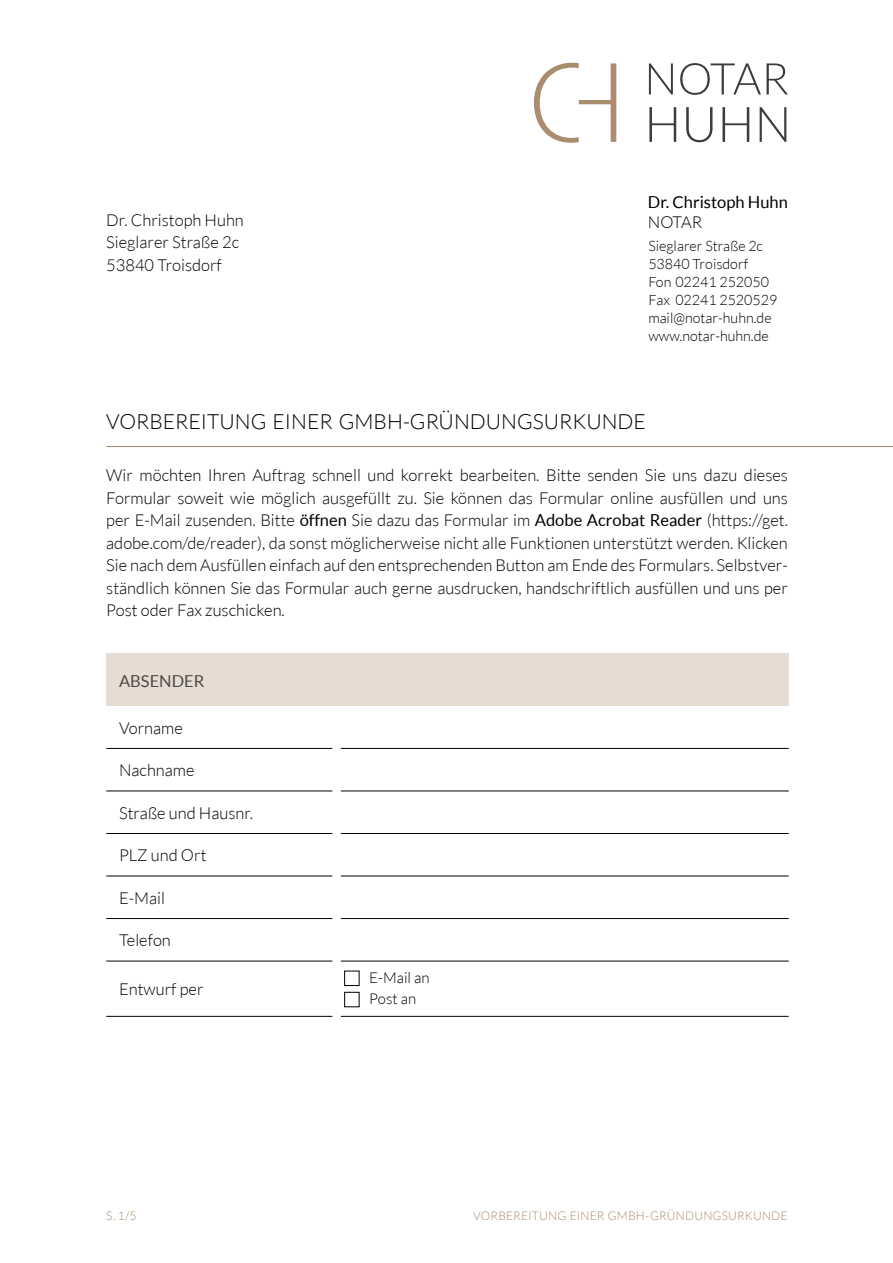
<style>
.page{position:relative;width:893px;height:1263px;background:#fff}
.page>*{position:absolute;margin:0;border:0;box-sizing:border-box;transform-origin:0 0}
.t1{font:300 21px "Lato";color:#000}
.t2{font:300 16.5px/22.5px "Lato";color:#000}
.t3{font:16.5px "Lato";color:#000}
.t4{font:16.5px "Lato";color:#4a4a49}
.t5{font:300 15px/21px "Lato";color:#000}
.t6{font:300 14.25px/18px "Lato";color:#000}
.t7{font:300 12px "Lato";letter-spacing:.015em;color:#aa8d6e}
.s1{font-weight:400}
</style>
<div class="page">
<div style="left:106px;top:654px;width:683px;height:52px;background:#e6dcd2"></div>
<hr style="left:106px;top:748px;width:226px;height:1px;background:#000">
<hr style="left:341px;top:748px;width:448px;height:1px;background:#000">
<hr style="left:106px;top:791px;width:226px;height:1px;background:#000">
<hr style="left:341px;top:791px;width:448px;height:1px;background:#000">
<hr style="left:106px;top:918px;width:226px;height:1px;background:#000">
<hr style="left:341px;top:918px;width:448px;height:1px;background:#000">
<hr style="left:106px;top:961px;width:226px;height:1px;background:#000">
<hr style="left:341px;top:961px;width:448px;height:1px;background:#000">
<hr style="left:106px;top:833px;width:226px;height:1px;background:#000">
<hr style="left:341px;top:833px;width:448px;height:1px;background:#000">
<hr style="left:106px;top:876px;width:226px;height:1px;background:#000">
<hr style="left:341px;top:876px;width:448px;height:1px;background:#000">
<hr style="left:106px;top:1016px;width:226px;height:1px;background:#000">
<hr style="left:341px;top:1016px;width:448px;height:1px;background:#000">
<svg style="left:649px;top:63px;width:24px;height:32px"></svg>
<svg style="left:680px;top:63px;width:81px;height:32px"></svg>
<svg style="left:767px;top:63px;width:21px;height:32px"></svg>
<svg style="left:649px;top:107px;width:27px;height:35px"></svg>
<svg style="left:686px;top:107px;width:26px;height:35px"></svg>
<svg style="left:722px;top:107px;width:27px;height:35px"></svg>
<svg style="left:760px;top:107px;width:26px;height:35px"></svg>
<svg style="left:534px;top:63px;width:82px;height:80px"></svg>
<hr style="left:106px;top:446px;width:787px;height:1px;background:#aa8d6e">
<div style="left:344px;top:971px;width:15px;height:15px;border:1px solid #000"></div>
<div style="left:344px;top:992px;width:15px;height:15px;border:1px solid #000"></div>
<p class="t2" style="left:106px;top:209px;width:139px">Dr. Christoph Huhn<br>Sieglarer Straße 2c<br>53840 Troisdorf</p>
<p class="t3" style="left:648px;top:193px;width:141px">Dr. Christoph Huhn</p>
<p class="t2" style="left:648px;top:211px;width:56px">NOTAR</p>
<p class="t6" style="left:648px;top:237px;width:130px">Sieglarer Straße 2c<br>53840 Troisdorf<br>Fon 02241 252050<br>Fax 02241 2520529 mail@notar-huhn.de www.notar-huhn.de</p>
<p class="t1" style="left:106px;top:411px;width:541px">VORBEREITUNG EINER GMBH-GRÜNDUNGSURKUNDE</p>
<p class="t2" style="left:106px;top:464px;width:683px;text-align:justify">Wir möchten Ihren Auftrag schnell und korrekt bearbeiten. Bitte senden Sie uns dazu dieses Formular soweit wie möglich ausgefüllt zu. Sie können das Formular online ausfüllen und uns per E-Mail zusenden. Bitte <span class="s1">öffnen</span> Sie dazu das Formular im <span class="s1">Adobe Acrobat Reader</span> (https://get. adobe.com/de/reader), da sonst möglicherweise nicht alle Funktionen unterstützt werden. Klicken Sie nach dem Ausfüllen einfach auf den entsprechenden Button am Ende des Formulars. Selbstver&shy;ständlich können Sie das Formular auch gerne ausdrucken, handschriftlich ausfüllen und uns per Post oder Fax zuschicken.</p>
<p class="t4" style="left:119px;top:671px;width:87px">ABSENDER</p>
<p class="t2" style="left:119px;top:717px;width:65px">Vorname</p>
<p class="t2" style="left:119px;top:759px;width:77px">Nachname</p>
<p class="t2" style="left:119px;top:802px;width:136px">Straße und Hausnr.</p>
<p class="t2" style="left:119px;top:844px;width:89px">PLZ und Ort</p>
<p class="t2" style="left:119px;top:887px;width:48px">E-Mail</p>
<p class="t2" style="left:119px;top:929px;width:53px">Telefon</p>
<p class="t2" style="left:119px;top:978px;width:86px">Entwurf per</p>
<p class="t5" style="left:369px;top:967px;width:62px">E-Mail an<br>Post an</p>
<p class="t7" style="left:106px;top:1209px;width:32px">S. 1/5</p>
<p class="t7" style="left:473px;top:1210px;width:316px">VORBEREITUNG EINER GMBH-GRÜNDUNGSURKUNDE</p>
</div>
